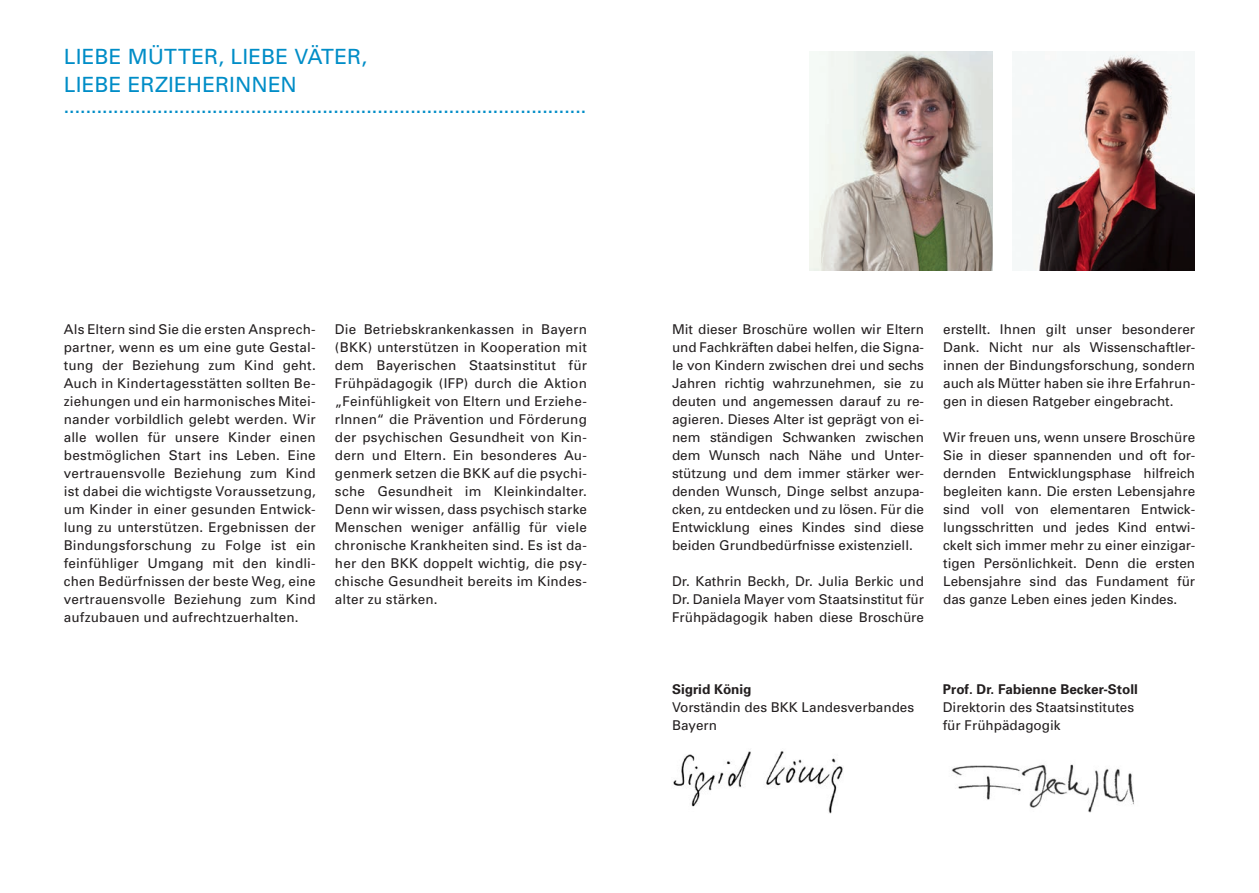
<style>
.page{position:relative;width:1259px;height:893px;background:#fff}
.page>*{position:absolute;margin:0;border:0;box-sizing:border-box;transform-origin:0 0}
.t1{font:21px/28.5px "Univers";letter-spacing:.01em;color:#008dc7}
.t2{font:19.5px "Univers";color:#008dc7}
.t3{font:13.5px/18px "Univers";color:#231f20;text-align:justify}
.t4{font:700 13.5px "Univers";color:#231f20}
</style>
<div class="page">
<img style="left:951px;top:764px;width:183px;height:49px">
<img style="left:1036px;top:51px;width:159px;height:220px">
<img style="left:810px;top:51px;width:182px;height:220px">
<img style="left:673px;top:751px;width:170px;height:63px">
<h1 class="t1" style="left:64px;top:42px;width:305px">LIEBE MÜTTER, LIEBE VÄTER,<br>LIEBE ERZIEHERINNEN</h1>
<h2 class="t2" style="left:64px;top:95px;width:524px">...............................................................................................</h2>
<p class="t3" style="left:64px;top:320px;width:253px">Als Eltern sind Sie die ersten Ansprech&shy;partner, wenn es um eine gute Gestal&shy;tung der Beziehung zum Kind geht.<br>Auch in Kindertagesstätten sollten Be&shy;ziehungen und ein harmonisches Mitei&shy;nander vorbildlich gelebt werden. Wir alle wollen für unsere Kinder einen bestmöglichen Start ins Leben. Eine vertrauensvolle Beziehung zum Kind ist dabei die wichtigste Voraussetzung, um Kinder in einer gesunden Entwick&shy;lung zu unterstützen. Ergebnissen der Bindungsforschung zu Folge ist ein feinfühliger Umgang mit den kindli&shy;chen Bedürfnissen der beste Weg, eine vertrauensvolle Beziehung zum Kind aufzubauen und aufrechtzuerhalten.</p>
<p class="t3" style="left:335px;top:320px;width:253px">Die Betriebskrankenkassen in Bayern (BKK) unterstützen in Kooperation mit dem Bayerischen Staatsinstitut für Frühpädagogik (IFP) durch die Aktion „Feinfühligkeit von Eltern und Erziehe&shy;rInnen“ die Prävention und Förderung der psychischen Gesundheit von Kin&shy;dern und Eltern. Ein besonderes Au&shy;genmerk setzen die BKK auf die psychi&shy;sche Gesundheit im Kleinkindalter.<br>Denn wir wissen, dass psychisch starke Menschen weniger anfällig für viele chronische Krankheiten sind. Es ist da&shy;her den BKK doppelt wichtig, die psy&shy;chische Gesundheit bereits im Kindes&shy;alter zu stärken.</p>
<p class="t3" style="left:672px;top:320px;width:253px">Mit dieser Broschüre wollen wir Eltern und Fachkräften dabei helfen, die Signa&shy;le von Kindern zwischen drei und sechs Jahren richtig wahrzunehmen, sie zu deuten und angemessen darauf zu re&shy;agieren. Dieses Alter ist geprägt von ei&shy;nem ständigen Schwanken zwischen dem Wunsch nach Nähe und Unter&shy;stützung und dem immer stärker wer&shy;denden Wunsch, Dinge selbst anzupa&shy;cken, zu entdecken und zu lösen. Für die Entwicklung eines Kindes sind diese beiden Grundbedürfnisse existenziell.</p>
<p class="t3" style="left:672px;top:572px;width:253px">Dr. Kathrin Beckh, Dr. Julia Berkic und Dr. Daniela Mayer vom Staatsinstitut für Frühpädagogik haben diese Broschüre</p>
<p class="t3" style="left:943px;top:320px;width:253px">erstellt. Ihnen gilt unser besonderer Dank. Nicht nur als Wissenschaftler&shy;innen der Bindungsforschung, sondern auch als Mütter haben sie ihre Erfahrun&shy;gen in diesen Ratgeber eingebracht.</p>
<p class="t3" style="left:943px;top:428px;width:253px">Wir freuen uns, wenn unsere Broschüre Sie in dieser spannenden und oft for&shy;dernden Entwicklungsphase hilfreich begleiten kann. Die ersten Lebensjahre sind voll von elementaren Entwick&shy;lungsschritten und jedes Kind entwi&shy;ckelt sich immer mehr zu einer einzigar&shy;tigen Persönlichkeit. Denn die ersten Lebensjahre sind das Fundament für das ganze Leben eines jeden Kindes.</p>
<p class="t4" style="left:672px;top:681px;width:81px">Sigrid König</p>
<p class="t3" style="left:672px;top:698px;width:244px">Vorständin des BKK Landesverbandes<br>Bayern</p>
<p class="t4" style="left:943px;top:681px;width:197px">Prof. Dr. Fabienne Becker-Stoll</p>
<p class="t3" style="left:943px;top:698px;width:193px">Direktorin des Staatsinstitutes für Frühpädagogik</p>
</div>
